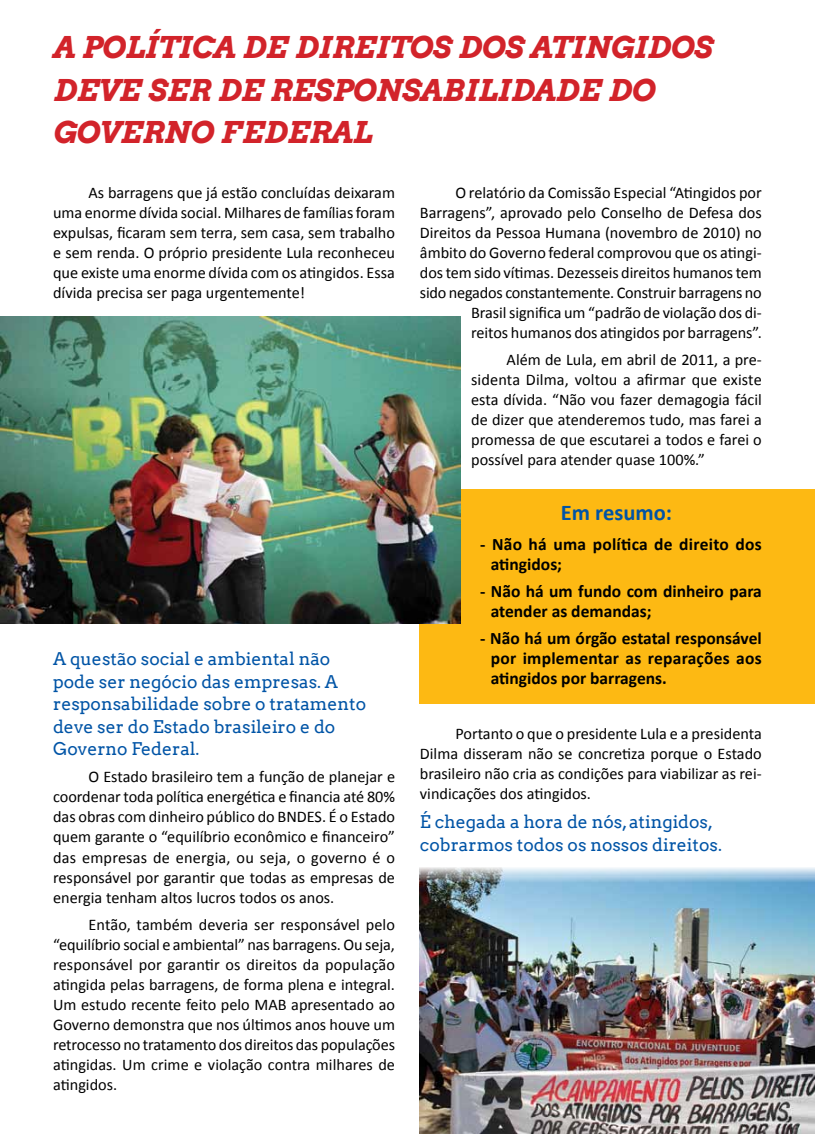
<style>
.page{position:relative;width:815px;height:1134px;background:#fff}
.page>*{position:absolute;margin:0;border:0;box-sizing:border-box;transform-origin:0 0}
.t1{font:italic 700 30px "Arvo";color:#d2232a}
.t2{font:700 22.5px "Calibri";color:#0054a6}
.t3{font:17.5px/22.5px "Arvo";color:#0054a6}
.t4{font:700 17.5px/20px "Calibri";color:#000}
.t5{font:16.25px/20px "Calibri";color:#000;text-align:justify}
</style>
<div class="page">
<div style="left:420px;top:489px;width:395px;height:214px;background:#fdb913"></div>
<img style="left:0;top:316px;width:460px;height:307px">
<img style="left:420px;top:867px;width:395px;height:267px">
<h1 class="t1" style="left:53px;top:29px;width:51px">A POL</h1>
<h1 class="t1" style="left:145px;top:29px;width:34px">ÍTICA</h1>
<h1 class="t1" style="left:242px;top:29px;width:74px">DE DIREITOS</h1>
<h1 class="t1" style="left:458px;top:29px;width:24px">DOS</h1>
<h1 class="t1" style="left:531px;top:29px;width:22px">ATINGIDOS</h1>
<h1 class="t1" style="left:53px;top:71px;width:24px">DEVE</h1>
<h1 class="t1" style="left:148px;top:71px;width:23px">SER</h1>
<h1 class="t1" style="left:218px;top:71px;width:75px">DE RESPONSABILIDADE</h1>
<h1 class="t1" style="left:608px;top:71px;width:25px">DO</h1>
<h1 class="t1" style="left:53px;top:114px;width:47px">GOVERNO</h1>
<h1 class="t1" style="left:221px;top:114px;width:44px">FEDERAL</h1>
<p class="t5" style="left:53px;top:183px;width:343px;text-indent:35px">As barragens que já estão concluídas deixaram uma enorme dívida social. Milhares de famílias foram expulsas, ficaram sem terra, sem casa, sem trabalho e sem renda. O próprio presidente Lula reconheceu que existe uma enorme dívida com os atingidos. Essa dívida precisa ser paga urgentemente!</p>
<p class="t3" style="left:53px;top:648px;width:314px">A questão social e ambiental não pode ser negócio das empresas. A responsabilidade sobre o tratamento deve ser do Estado brasileiro e do<br>Governo Federal.</p>
<p class="t5" style="left:53px;top:767px;width:343px;text-indent:35px">O Estado brasileiro tem a função de planejar e coordenar toda política energética e financia até 80% das obras com dinheiro público do BNDES. É o Estado quem garante o “equilíbrio econômico e financeiro” das empresas de energia, ou seja, o governo é o responsável por garantir que todas as empresas de energia tenham altos lucros todos os anos.</p>
<p class="t5" style="left:53px;top:914px;width:343px;text-indent:35px">Então, também deveria ser responsável pelo “equilíbrio social e ambiental” nas barragens. Ou seja, responsável por garantir os direitos da população atingida pelas barragens, de forma plena e integral.<br>Um estudo recente feito pelo MAB apresentado ao Governo demonstra que nos últimos anos houve um retrocesso no tratamento dos direitos das populações atingidas. Um crime e violação contra milhares de atingidos.</p>
<p class="t5" style="left:420px;top:183px;width:343px;text-align:right">O relatório da Comissão Especial “Atingidos por Barragens”, aprovado pelo Conselho de Defesa dos Direitos da Pessoa Humana (novembro de 2010) no âmbito do Governo federal comprovou que os atingi&shy;dos tem sido vítimas. Dezesseis direitos humanos tem sido negados constantemente. Construir barragens no Brasil significa um “padrão de violação dos di-<br>reitos humanos dos atingidos por barragens”.</p>
<p class="t5" style="left:471px;top:350px;width:292px;text-indent:35px">Além de Lula, em abril de 2011, a pre&shy;sidenta Dilma, voltou a afirmar que existe esta dívida. “Não vou fazer demagogia fácil de dizer que atenderemos tudo, mas farei a promessa de que escutarei a todos e farei o possível para atender quase 100%.”</p>
<h2 class="t2" style="left:561px;top:498px;width:113px">Em resumo:</h2>
<p class="t4" style="left:491px;top:534px;width:272px;text-indent:-11px">- Não há uma política de direito dos atingidos;</p>
<p class="t4" style="left:491px;top:581px;width:273px;text-indent:-11px">- Não há um fundo com dinheiro para atender as demandas;</p>
<p class="t4" style="left:491px;top:628px;width:273px;text-align:justify;text-indent:-11px">- Não há um órgão estatal responsável por implementar as reparações aos atingidos por barragens.</p>
<p class="t5" style="left:420px;top:723px;width:343px;text-indent:35px">Portanto o que o presidente Lula e a presidenta Dilma disseram não se concretiza porque o Estado brasileiro não cria as condições para viabilizar as rei&shy;vindicações dos atingidos.</p>
<p class="t3" style="left:420px;top:811px;width:303px">É chegada a hora de nós, atingidos, cobrarmos todos os nossos direitos.</p>
</div>
